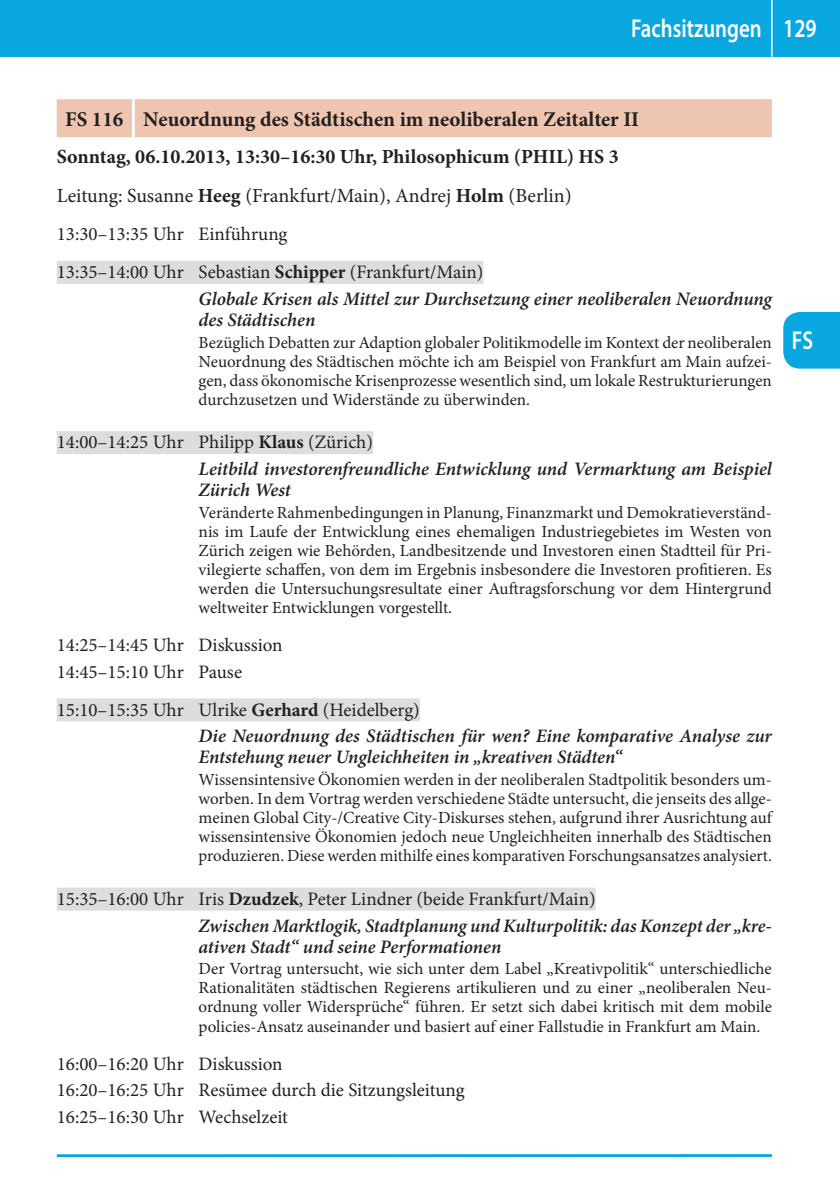
<style>
.page{position:relative;width:840px;height:1191px;background:#fff}
.page>*{position:absolute;margin:0;border:0;box-sizing:border-box;transform-origin:0 0}
.t1{font:600 26px "Myriad Pro";color:#fff;scale:.8 1}
.t2{font:700 21px "Minion Pro";color:#231f20}
.t3{font:700 20px/39px "Minion Pro";color:#231f20}
.t4{font:italic 600 19px/26.6px "Minion Pro";letter-spacing:-.005em;color:#231f20}
.t5{font:19px/26.6px "Minion Pro";color:#231f20}
.t6{font:17px/19px "Minion Pro";color:#231f20;text-align:justify}
.s1{font-weight:400}
.s2{font-weight:700}
.s3{font-weight:400;font-style:normal}
.s4{font-weight:700;font-style:normal}
</style>
<div class="page">
<div style="left:0;top:0;width:839px;height:57px;background:#08a7e0"></div>
<hr style="left:770px;top:0;width:2px;height:57px;background:#fff">
<hr style="left:57px;top:1154px;width:714px;height:3px;background:#08a7e0">
<div style="left:783px;top:312px;width:56px;height:57px;background:#08a7e0"></div>
<div style="left:57px;top:261px;width:426px;height:23px;background:#dcdddf"></div>
<div style="left:57px;top:431px;width:316px;height:23px;background:#dcdddf"></div>
<div style="left:57px;top:698px;width:362px;height:23px;background:#dcdddf"></div>
<div style="left:57px;top:887px;width:538px;height:23px;background:#dcdddf"></div>
<div style="left:57px;top:99px;width:714px;height:38px;background:#eec5b0"></div>
<hr style="left:132px;top:99px;width:3px;height:38px;background:#fff">
<h1 class="t1" style="left:630px;top:12px;width:233px">Fachsitzungen 129</h1>
<p class="t2" style="left:65px;top:104px;width:575px">FS 116 Neuordnung des Städtischen im neoliberalen Zeitalter II</p>
<p class="t3" style="left:57px;top:137px;width:563px">Sonntag, 06.10.2013, 13:30–16:30 Uhr, Philosophicum (PHIL) HS 3<br><span class="s1">Leitung: Susanne</span> Heeg <span class="s1">(Frankfurt/Main), Andrej</span> Holm <span class="s1">(Berlin)</span></p>
<p class="t5" style="left:57px;top:215px;width:428px;line-height:38px">13:30–13:35 Uhr Einführung<br>13:35–14:00 Uhr Sebastian <span class="s2">Schipper</span> (Frankfurt/Main)</p>
<p class="t4" style="left:198px;top:288px;width:574px;line-height:21px">Globale Krisen als Mittel zur Durchsetzung einer neoliberalen Neuordnung des Städtischen</p>
<p class="t6" style="left:198px;top:333px;width:574px">Bezüglich Debatten zur Adaption globaler Politikmodelle im Kontext der neoliberalen Neuordnung des Städtischen möchte ich am Beispiel von Frankfurt am Main aufzei&shy;gen, dass ökonomische Krisenprozesse wesentlich sind, um lokale Restrukturierungen durchzusetzen und Widerstände zu überwinden.</p>
<p class="t4" style="left:198px;top:429px;width:574px;text-indent:-142px"><span class="s3">14:00–14:25 Uhr Philipp</span> <span class="s4">Klaus</span> <span class="s3">(Zürich)<br></span>Leitbild investorenfreundliche Entwicklung und Vermarktung am Beispiel</p>
<p class="t4" style="left:198px;top:476px;width:94px">Zürich West</p>
<p class="t6" style="left:198px;top:503px;width:574px">Veränderte Rahmenbedingungen in Planung, Finanzmarkt und Demokratieverständ&shy;nis im Laufe der Entwicklung eines ehemaligen Industriegebietes im Westen von Zürich zeigen wie Behörden, Landbesitzende und Investoren einen Stadtteil für Pri&shy;vilegierte schaffen, von dem im Ergebnis insbesondere die Investoren profitieren. Es werden die Untersuchungsresultate einer Auftragsforschung vor dem Hintergrund weltweiter Entwicklungen vorgestellt.</p>
<p class="t5" style="left:57px;top:631px;width:227px">14:25–14:45 Uhr Diskussion<br>14:45–15:10 Uhr Pause</p>
<p class="t4" style="left:198px;top:696px;width:574px;text-indent:-142px"><span class="s3">15:10–15:35 Uhr Ulrike</span> <span class="s4">Gerhard</span> <span class="s3">(Heidelberg)<br></span>Die Neuordnung des Städtischen für wen? Eine komparative Analyse zur</p>
<p class="t4" style="left:198px;top:744px;width:425px">Entstehung neuer Ungleichheiten in „kreativen Städten“</p>
<p class="t6" style="left:198px;top:770px;width:574px">Wissensintensive Ökonomien werden in der neoliberalen Stadtpolitik besonders um&shy;worben. In dem Vortrag werden verschiedene Städte untersucht, die jenseits des allge&shy;meinen Global City-/Creative City-Diskurses stehen, aufgrund ihrer Ausrichtung auf wissensintensive Ökonomien jedoch neue Ungleichheiten innerhalb des Städtischen produzieren. Diese werden mithilfe eines komparativen Forschungsansatzes analysiert.</p>
<p class="t4" style="left:198px;top:885px;width:574px;text-indent:-142px"><span class="s3">15:35–16:00 Uhr Iris</span> <span class="s4">Dzudzek</span><span class="s3">, Peter Lindner (beide Frankfurt/Main)<br></span>Zwischen Marktlogik, Stadtplanung und Kulturpolitik: das Konzept der „kre-</p>
<p class="t4" style="left:198px;top:933px;width:304px">ativen Stadt“ und seine Performationen</p>
<p class="t6" style="left:198px;top:959px;width:574px">Der Vortrag untersucht, wie sich unter dem Label „Kreativpolitik“ unterschiedliche Rationalitäten städtischen Regierens artikulieren und zu einer „neoliberalen Neu&shy;ordnung voller Widersprüche“ führen. Er setzt sich dabei kritisch mit dem mobile policies-Ansatz auseinander und basiert auf einer Fallstudie in Frankfurt am Main.</p>
<p class="t5" style="left:57px;top:1050px;width:409px">16:00–16:20 Uhr Diskussion<br>16:20–16:25 Uhr Resümee durch die Sitzungsleitung<br>16:25–16:30 Uhr Wechselzeit</p>
<h1 class="t1" style="left:791px;top:324px;width:28px">FS</h1>
</div>
